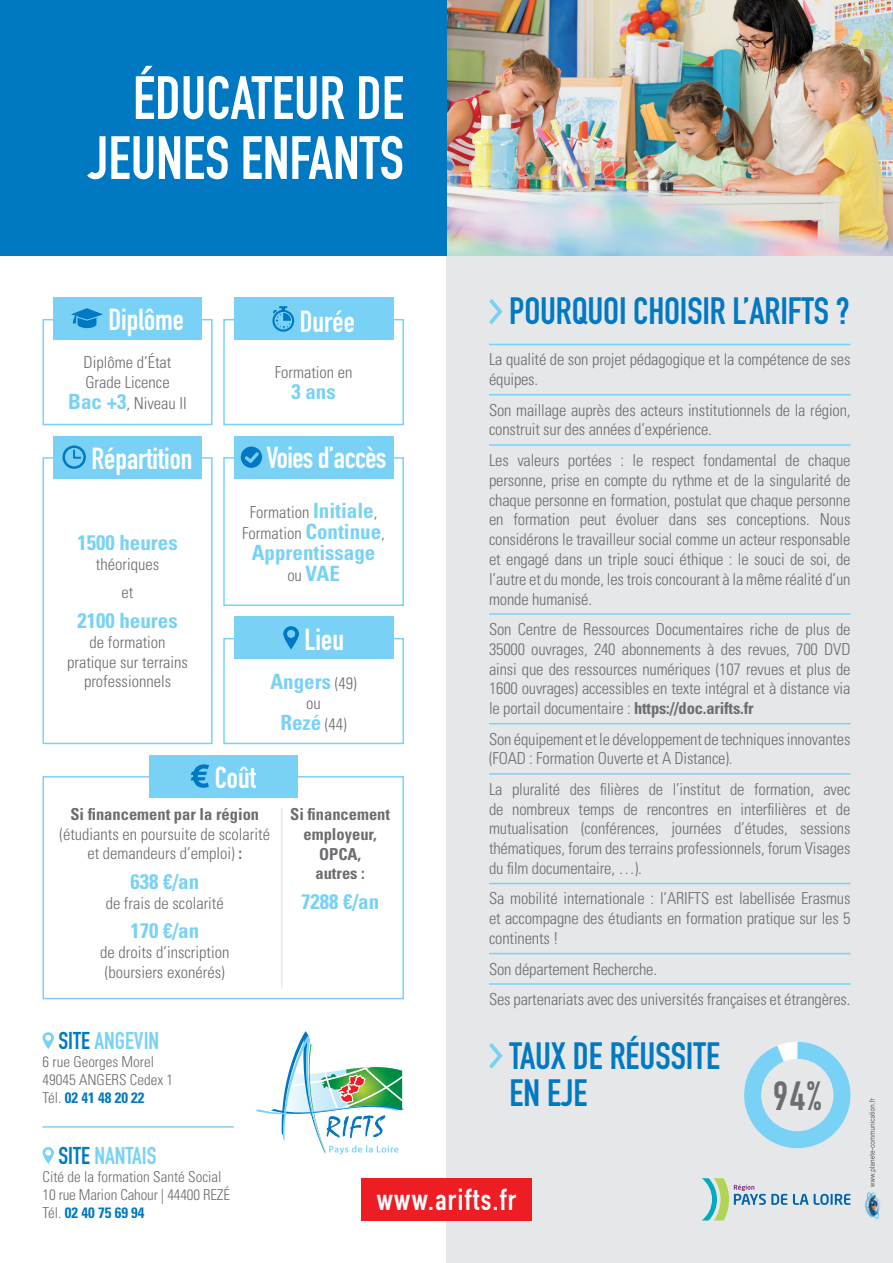
<style>
.page{position:relative;width:893px;height:1263px;background:#fff}
.page>*{position:absolute;margin:0;border:0;box-sizing:border-box;transform-origin:0 0}
.t1{font:60px/60px "DIN Engschrift";color:#fff;text-align:right}
.t2{font:40.2px "DIN Engschrift";color:#6c6d70}
.t3{font:37.5px/37.5px "DIN Engschrift";letter-spacing:-.005em;color:#0079c2}
.t4{font:30px "DIN Engschrift";color:#fff}
.t5{font:30px "DIN Engschrift";letter-spacing:.05em;color:#fff}
.t6{font:30px "DIN Engschrift";letter-spacing:-.02em;color:#fff}
.t7{font:24px "DIN Engschrift";color:#79d2f6}
.t8{font:700 condensed 21px/21px "Univers LT Std";color:#79d2f6;text-align:center}
.t9{font:300 condensed 16.5px/19.8px "Univers LT Std";letter-spacing:-.01em;color:#6c6d70;text-align:center}
.t10{font:700 condensed 16.5px/19.8px "Univers LT Std";color:#6c6d70;text-align:center}
.t11{font:300 condensed 15px/18px "Univers LT Std";color:#6c6d70}
.s1{font-weight:700;font-size:21px;color:#79d2f6}
.s2{font-weight:300;font-size:16.5px;color:#6c6d70}
.s3{font-weight:700}
.s4{color:#0079c2}
.s5{font-weight:700;color:#0079c2}
</style>
<div class="page">
<div style="left:446px;top:0;width:447px;height:1263px;background:#e6e7e9"></div>
<img style="left:446px;top:0;width:447px;height:255px">
<img style="left:864px;top:1192px;width:16px;height:28px">
<svg style="left:869px;top:1098px;width:7px;height:89px"></svg>
<div style="left:0;top:0;width:446px;height:255px;background:#0079c2"></div>
<div style="left:43px;top:457px;width:170px;height:287px;border:2px solid #79d2f6"></div>
<div style="left:53px;top:436px;width:149px;height:42px;background:#79d2f6"></div>
<svg style="left:62px;top:445px;width:24px;height:24px"></svg>
<div style="left:223px;top:319px;width:181px;height:106px;border:2px solid #79d2f6"></div>
<div style="left:234px;top:298px;width:159px;height:42px;background:#79d2f6"></div>
<svg style="left:272px;top:306px;width:22px;height:26px"></svg>
<div style="left:223px;top:457px;width:181px;height:149px;border:2px solid #79d2f6"></div>
<div style="left:234px;top:436px;width:159px;height:42px;background:#79d2f6"></div>
<svg style="left:241px;top:447px;width:21px;height:21px"></svg>
<div style="left:43px;top:319px;width:170px;height:106px;border:2px solid #79d2f6"></div>
<div style="left:53px;top:298px;width:149px;height:42px;background:#79d2f6"></div>
<svg style="left:71px;top:308px;width:32px;height:20px"></svg>
<svg style="left:793px;top:1194px;width:57px;height:11px"></svg>
<svg style="left:702px;top:1178px;width:85px;height:42px"></svg>
<div style="left:361px;top:1178px;width:170px;height:42px;background:#ee1d23"></div>
<svg style="left:43px;top:1032px;width:11px;height:17px"></svg>
<svg style="left:43px;top:1147px;width:11px;height:17px"></svg>
<hr style="left:43px;top:1126px;width:191px;height:2px;background:#79d2f6">
<svg style="left:255px;top:1031px;width:149px;height:123px"></svg>
<div style="left:223px;top:638px;width:181px;height:106px;border:2px solid #79d2f6"></div>
<div style="left:234px;top:617px;width:159px;height:42px;background:#79d2f6"></div>
<svg style="left:283px;top:626px;width:16px;height:23px"></svg>
<div style="left:43px;top:776px;width:361px;height:223px;border:2px solid #79d2f6"></div>
<div style="left:149px;top:755px;width:149px;height:42px;background:#79d2f6"></div>
<svg style="left:191px;top:764px;width:18px;height:24px"></svg>
<hr style="left:281px;top:808px;width:1px;height:181px;background:#e6e7e9">
<svg style="left:489px;top:1043px;width:14px;height:25px"></svg>
<svg style="left:744px;top:1042px;width:106px;height:106px"></svg>
<div style="left:761px;top:1059px;width:72px;height:72px;background:#e6e7e9;border-radius:50%"></div>
<hr style="left:489px;top:344px;width:361px;height:1px;background:#79d2f6">
<hr style="left:489px;top:394px;width:361px;height:1px;background:#79d2f6">
<hr style="left:489px;top:444px;width:361px;height:2px;background:#79d2f6">
<hr style="left:489px;top:613px;width:361px;height:2px;background:#79d2f6">
<hr style="left:489px;top:723px;width:361px;height:1px;background:#79d2f6">
<hr style="left:489px;top:773px;width:361px;height:2px;background:#79d2f6">
<hr style="left:489px;top:883px;width:361px;height:1px;background:#79d2f6">
<hr style="left:489px;top:953px;width:361px;height:1px;background:#79d2f6">
<hr style="left:489px;top:983px;width:361px;height:2px;background:#79d2f6">
<svg style="left:489px;top:299px;width:14px;height:25px"></svg>
<h1 class="t1" style="left:88px;top:68px;width:317px">ÉDUCATEUR DE<br>JEUNES ENFANTS</h1>
<h3 class="t4" style="left:109px;top:301px;width:77px">Diplôme</h3>
<p class="t9" style="left:68px;top:352px;width:120px;line-height:20.4px">Diplôme d’État<br>Grade Licence<br><span class="s1">Bac +3</span>, Niveau II</p>
<h3 class="t4" style="left:91px;top:441px;width:103px">Répartition</h3>
<p class="t8" style="left:77px;top:532px;width:102px">1500 heures</p>
<p class="t9" style="left:96px;top:550px;width:65px;line-height:28.3px">théoriques et</p>
<p class="t8" style="left:77px;top:610px;width:102px">2100 heures</p>
<p class="t9" style="left:67px;top:632px;width:122px">de formation pratique sur terrains professionnels</p>
<h3 class="t4" style="left:300px;top:304px;width:56px">Durée</h3>
<p class="t9" style="left:275px;top:362px;width:79px">Formation en</p>
<p class="t8" style="left:291px;top:381px;width:46px">3 ans</p>
<h3 class="t6" style="left:266px;top:440px;width:122px">Voies d’accès</h3>
<p class="t9" style="left:242px;top:502px;width:144px;line-height:21px">Formation <span class="s1">Initiale</span>,<br>Formation <span class="s1">Continue</span>,</p>
<p class="t8" style="left:252px;top:542px;width:125px">Apprentissage <span class="s2">ou</span> VAE</p>
<h3 class="t4" style="left:305px;top:621px;width:41px">Lieu</h3>
<p class="t8" style="left:270px;top:671px;width:88px">Angers <span class="s2">(49)</span></p>
<p class="t9" style="left:306px;top:693px;width:16px">ou</p>
<p class="t8" style="left:280px;top:712px;width:68px">Rezé <span class="s2">(44)</span></p>
<h3 class="t4" style="left:215px;top:760px;width:43px">Coût</h3>
<p class="t10" style="left:70px;top:804px;width:190px">Si financement par la région</p>
<p class="t9" style="left:59px;top:824px;width:212px">(étudiants en poursuite de scolarité et demandeurs d’emploi) <span class="s3">:</span></p>
<p class="t8" style="left:130px;top:871px;width:70px">638 €/an</p>
<p class="t9" style="left:106px;top:893px;width:120px">de frais de scolarité</p>
<p class="t8" style="left:130px;top:920px;width:70px">170 €/an</p>
<p class="t9" style="left:100px;top:942px;width:131px;text-align:left">de droits d’inscription (boursiers exonérés)</p>
<h3 class="t7" style="left:58px;top:1027px;width:102px"><span class="s4">SITE</span> ANGEVIN</h3>
<p class="t11" style="left:43px;top:1053px;width:132px">6 rue Georges Morel<br>49045 ANGERS Cedex 1<br>Tél. <span class="s5">02 41 48 20 22</span></p>
<p class="t10" style="left:290px;top:804px;width:101px">Si financement employeur,<br>OPCA,<br>autres :</p>
<p class="t8" style="left:301px;top:891px;width:80px">7288 €/an</p>
<h3 class="t3" style="left:509px;top:293px;width:342px">POURQUOI CHOISIR L’ARIFTS ?</h3>
<p class="t9" style="left:489px;top:350px;width:363px;text-align:left">La qualité de son projet pédagogique et la compétence de ses équipes.</p>
<p class="t9" style="left:489px;top:400px;width:363px;text-align:left">Son maillage auprès des acteurs institutionnels de la région, construit sur des années d’expérience.</p>
<p class="t9" style="left:489px;top:450px;width:363px;text-align:justify">Les valeurs portées : le respect fondamental de chaque personne, prise en compte du rythme et de la singularité de chaque personne en formation, postulat que chaque personne en formation peut évoluer dans ses conceptions. Nous considérons le travailleur social comme un acteur responsable et engagé dans un triple souci éthique : le souci de soi, de l’autre et du monde, les trois concourant à la même réalité d’un monde humanisé.</p>
<p class="t9" style="left:489px;top:619px;width:363px;text-align:justify">Son Centre de Ressources Documentaires riche de plus de 35000 ouvrages, 240 abonnements à des revues, 700 DVD ainsi que des ressources numériques (107 revues et plus de 1600 ouvrages) accessibles en texte intégral et à distance via le portail documentaire : <span class="s3">https://doc.arifts.fr</span></p>
<p class="t9" style="left:489px;top:729px;width:363px;text-align:left">Son équipement et le développement de techniques innovantes (FOAD : Formation Ouverte et A Distance).</p>
<p class="t9" style="left:489px;top:779px;width:363px;text-align:justify">La pluralité des filières de l’institut de formation, avec de nombreux temps de rencontres en interfilières et de mutualisation (conférences, journées d’études, sessions thématiques, forum des terrains professionnels, forum Visages du film documentaire, …).</p>
<p class="t9" style="left:489px;top:889px;width:363px;text-align:justify">Sa mobilité internationale : l’ARIFTS est labellisée Erasmus et accompagne des étudiants en formation pratique sur les 5 continents !</p>
<p class="t9" style="left:489px;top:953px;width:363px;line-height:30.5px;text-align:left">Son département Recherche.<br>Ses partenariats avec des universités françaises et étrangères.</p>
<h3 class="t3" style="left:510px;top:1037px;width:212px">TAUX DE RÉUSSITE<br>EN EJE</h3>
<h2 class="t2" style="left:773px;top:1072px;width:50px">94%</h2>
<h3 class="t7" style="left:58px;top:1141px;width:100px"><span class="s4">SITE</span> NANTAIS</h3>
<p class="t11" style="left:43px;top:1168px;width:189px">Cité de la formation Santé Social<br>10 rue Marion Cahour | 44400 REZÉ<br>Tél. <span class="s5">02 40 75 69 94</span></p>
<h3 class="t5" style="left:377px;top:1182px;width:141px">www.arifts.fr</h3>
</div>
